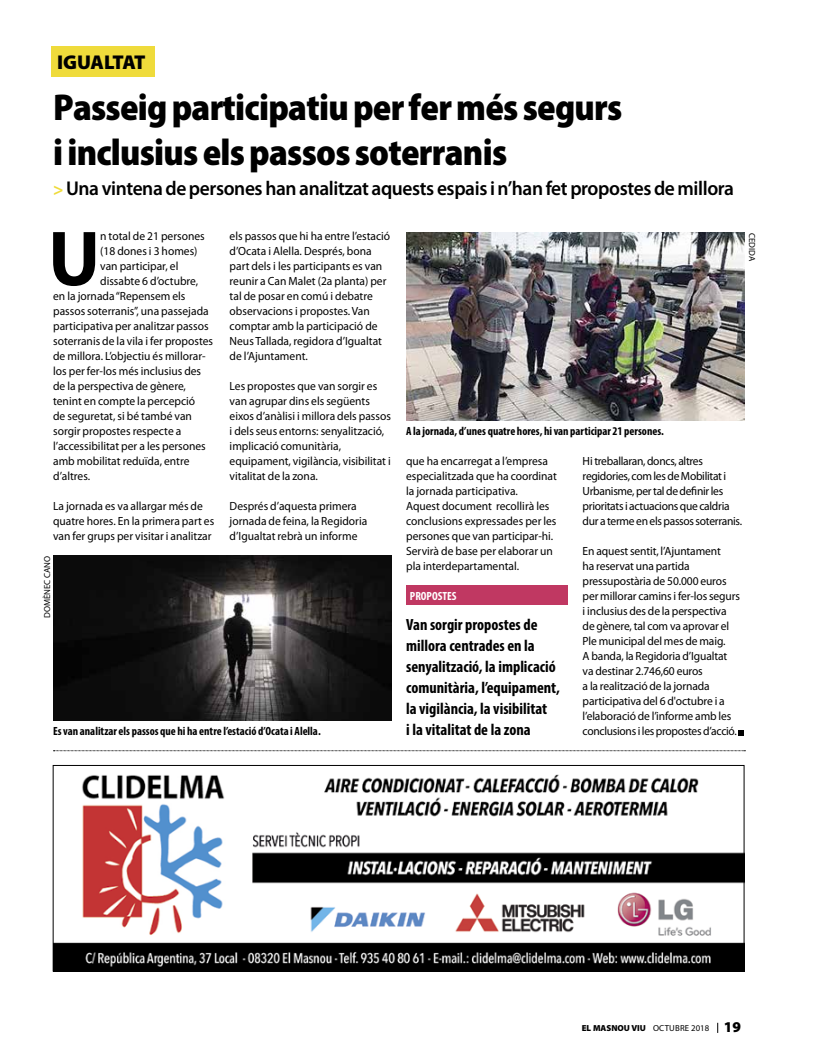
<style>
.page{position:relative;width:815px;height:1053px;background:#fff}
.page>*{position:absolute;margin:0;border:0;box-sizing:border-box;transform-origin:0 0}
.t1{font:700 78.62px "Myriad Pro";color:#000}
.t2{font:900 semi-condensed 37.5px/45px "Myriad Pro";letter-spacing:-.02em;color:#000}
.t3{font:600 20px "Myriad Pro";letter-spacing:-.02em;color:#000}
.t4{font:900 20px "Myriad Pro";letter-spacing:-.03em;color:#000}
.t5{font:700 condensed 16.25px/21.1px "Myriad Pro";color:#000}
.t6{font:11.88px/15px "Myriad Pro";color:#000}
.t7{font:11.88px/15px "Myriad Pro";letter-spacing:-.025em;color:#000}
.t8{font:700 condensed 11.88px "Myriad Pro";color:#000}
.t9{font:700 condensed 11.88px "Myriad Pro";color:#fff}
.t10{font:900 8.75px "Myriad Pro";color:#000}
.t11{font:8.75px "Myriad Pro";color:#000}
.s1{font-weight:700;font-size:17.5px;color:#efdb3b}
.s2{font-weight:400}
.s3{font-size:15px}
</style>
<div class="page">
<img style="left:406px;top:233px;width:338px;height:187px">
<div style="left:51px;top:46px;width:104px;height:31px;background:#efdb3b"></div>
<div style="left:406px;top:585px;width:162px;height:19px;background:#c03862"></div>
<svg style="left:53px;top:750px;width:692px;height:1px"></svg>
<svg style="left:738px;top:730px;width:6px;height:5px"></svg>
<img style="left:53px;top:555px;width:338px;height:165px">
<img style="left:55px;top:774px;width:687px;height:195px">
<div style="left:53px;top:765px;width:691px;height:206px;border:1px solid #000"></div>
<h3 class="t4" style="left:57px;top:49px;width:90px">IGUALTAT</h3>
<h2 class="t2" style="left:53px;top:85px;width:571px">Passeig participatiu per fer més segurs i inclusius els passos soterranis</h2>
<h3 class="t3" style="left:53px;top:176px;width:682px"><span class="s1">&gt;</span> Una vintena de persones han analitzat aquests espais i n’han fet propostes de millora</h3>
<h1 class="t1" style="left:48px;top:207px;width:54px">U</h1>
<p class="t6" style="left:100px;top:228px;width:106px">n total de 21 persones</p>
<p class="t6" style="left:100px;top:243px;width:99px">(18 dones i 3 homes)</p>
<p class="t6" style="left:100px;top:258px;width:80px">van participar, el</p>
<p class="t6" style="left:100px;top:273px;width:100px">dissabte 6 d’octubre,</p>
<p class="t6" style="left:53px;top:288px;width:134px">en la jornada “Repensem els</p>
<p class="t6" style="left:53px;top:303px;width:157px">passos soterranis”, una passejada</p>
<p class="t6" style="left:53px;top:318px;width:157px">participativa per analitzar passos</p>
<p class="t6" style="left:53px;top:333px;width:161px">soterranis de la vila i fer propostes</p>
<p class="t6" style="left:53px;top:348px;width:154px">de millora. L’objectiu és millorar-</p>
<p class="t6" style="left:53px;top:363px;width:150px">los per fer-los més inclusius des</p>
<p class="t6" style="left:53px;top:378px;width:134px">de la perspectiva de gènere,</p>
<p class="t6" style="left:53px;top:393px;width:144px">tenint en compte la percepció</p>
<p class="t6" style="left:53px;top:408px;width:140px">de seguretat, si bé també van</p>
<p class="t6" style="left:53px;top:423px;width:130px">sorgir propostes respecte a</p>
<p class="t6" style="left:53px;top:438px;width:154px">l’accessibilitat per a les persones</p>
<p class="t6" style="left:53px;top:453px;width:138px">amb mobilitat reduïda, entre</p>
<p class="t6" style="left:53px;top:468px;width:39px">d’altres.</p>
<p class="t6" style="left:53px;top:498px;width:163px">La jornada es va allargar més de quatre hores. En la primera part es van fer grups per visitar i analitzar</p>
<p class="t11" style="left:42px;top:618px;width:64px;rotate:-90deg">DOMÈNEC CANO</p>
<p class="t6" style="left:230px;top:228px;width:162px">els passos que hi ha entre l’estació d’Ocata i Alella. Després, bona part dels i les participants es van reunir a Can Malet (2a planta) per tal de posar en comú i debatre observacions i propostes. Van comptar amb la participació de<br>Neus Tallada, regidora d’Igualtat de l’Ajuntament.</p>
<p class="t6" style="left:230px;top:378px;width:163px">Les propostes que van sorgir es van agrupar dins els següents eixos d’anàlisi i millora dels passos i dels seus entorns: senyalització, implicació comunitària, equipament, vigilància, visibilitat i vitalitat de la zona.</p>
<p class="t6" style="left:230px;top:498px;width:139px">Després d’aquesta primera jornada de feina, la Regidoria d’Igualtat rebrà un informe</p>
<p class="t8" style="left:53px;top:724px;width:269px">Es van analitzar els passos que hi ha entre l’estació d’Ocata i Alella.</p>
<p class="t8" style="left:406px;top:424px;width:259px">A la jornada, d’unes quatre hores, hi van participar 21 persones.</p>
<p class="t11" style="left:757px;top:233px;width:30px;rotate:90deg">CEDIDA</p>
<p class="t6" style="left:406px;top:453px;width:152px">que ha encarregat a l’empresa especialitzada que ha coordinat la jornada participativa.<br>Aquest document recollirà les conclusions expressades per les persones que van participar-hi.<br>Servirà de base per elaborar un pla interdepartamental.</p>
<p class="t7" style="left:583px;top:453px;width:161px">Hi treballaran, doncs, altres regidories, com les de Mobilitat i Urbanisme, per tal de definir les prioritats i actuacions que caldria dur a terme en els passos soterranis.</p>
<p class="t6" style="left:583px;top:543px;width:159px">En aquest sentit, l’Ajuntament<br>ha reservat una partida pressupostària de 50.000 euros per millorar camins i fer-los segurs i inclusius des de la perspectiva de gènere, tal com va aprovar el<br>Ple municipal del mes de maig.<br>A banda, la Regidoria d’Igualtat va destinar 2.746,60 euros<br>a la realització de la jornada participativa del 6 d'octubre i a l’elaboració de l’informe amb les conclusions i les propostes d’acció.</p>
<p class="t9" style="left:410px;top:589px;width:48px">PROPOSTES</p>
<h3 class="t5" style="left:406px;top:613px;width:155px">Van sorgir propostes de millora centrades en la senyalització, la implicació comunitària, l’equipament, la vigilància, la visibilitat<br>i la vitalitat de la zona</h3>
<p class="t10" style="left:582px;top:1022px;width:161px">EL MASNOU VIU <span class="s2">OCTUBRE 2018</span> <span class="s3">19</span></p>
</div>
